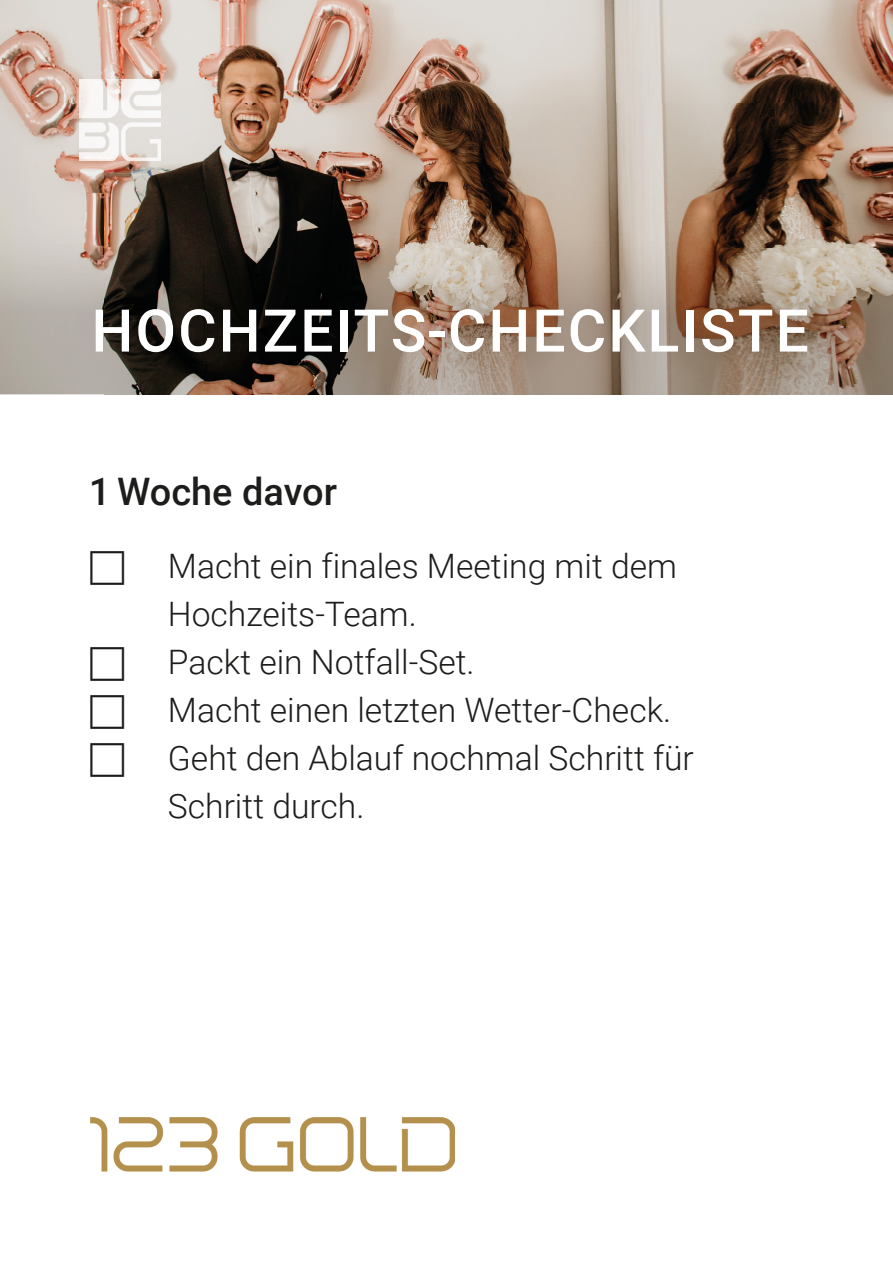
<style>
.page{position:relative;width:893px;height:1263px;background:#fff}
.page>*{position:absolute;margin:0;border:0;box-sizing:border-box;transform-origin:0 0}
.t1{font:500 58.95px "Roboto";letter-spacing:.035em;color:#fff}
.t2{font:500 37.95px "Roboto";color:#1d1d1b}
.t3{font:300 33.75px/48px "Roboto";color:#1d1d1b}
</style>
<div class="page">
<img style="left:0;top:0;width:893px;height:103px">
<img style="left:0;top:103px;width:105px;height:291px">
<img style="left:158px;top:103px;width:735px;height:291px">
<img style="left:105px;top:161px;width:53px;height:233px">
<img style="left:90px;top:1117px;width:365px;height:54px">
<img style="left:79px;top:79px;width:82px;height:82px">
<h1 class="t1" style="left:91px;top:289px;width:719px">HOCHZEITS-CHECKLISTE</h1>
<p class="t2" style="left:90px;top:464px;width:248px">1 Woche davor</p>
<p class="t3" style="left:168px;top:540px;width:528px">Macht ein finales Meeting mit dem<br>Hochzeits-Team.<br>Packt ein Notfall-Set.<br>Macht einen letzten Wetter-Check.<br>Geht den Ablauf nochmal Schritt für<br>Schritt durch.</p>
</div>
